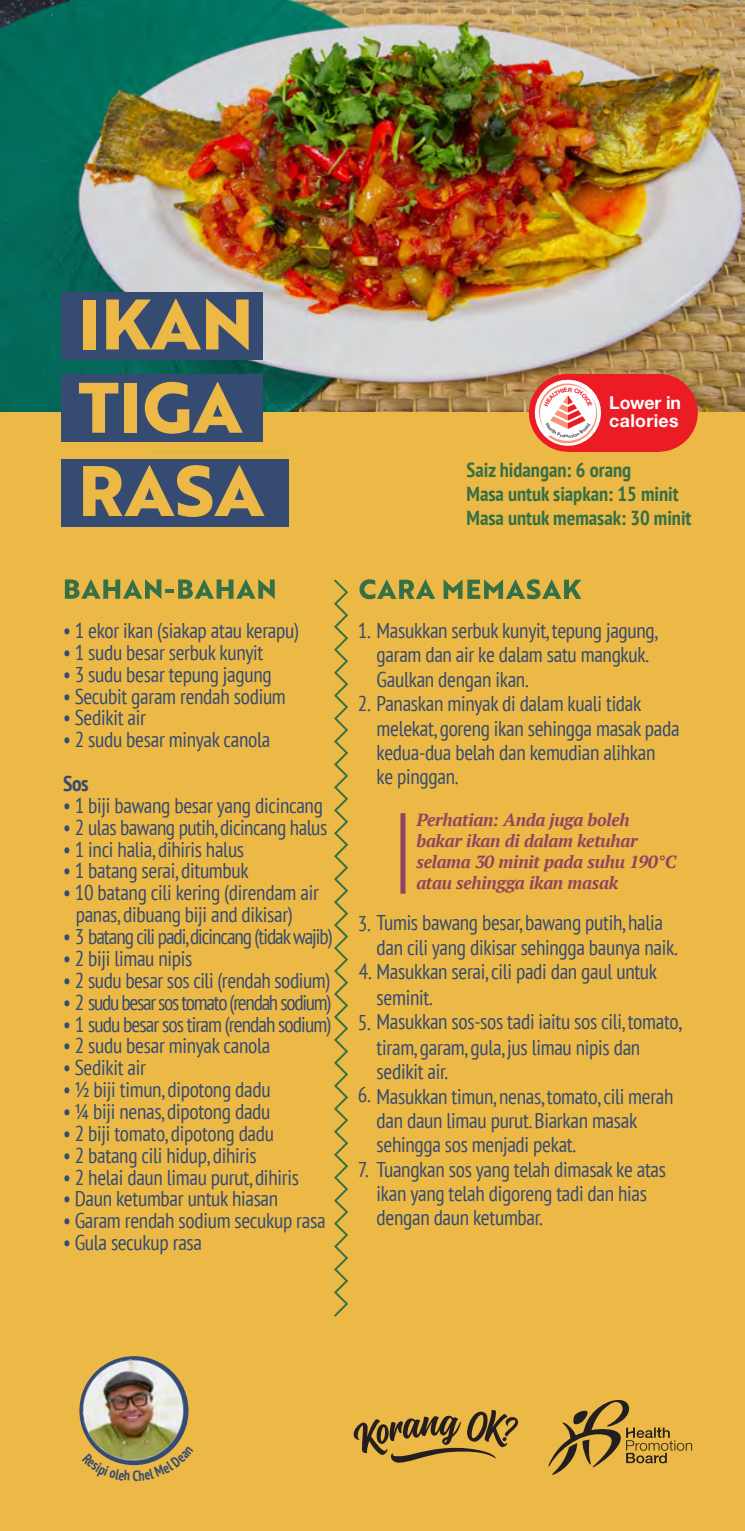
<style>
.page{position:relative;width:745px;height:1531px;background:#fff}
.page>*{position:absolute;margin:0;border:0;box-sizing:border-box;transform-origin:0 0}
.t1{font:condensed 21.25px/24.2px "PT Sans";letter-spacing:-.015em;color:#354b72}
.t2{font:condensed 21.25px "PT Sans";letter-spacing:-.05em;color:#354b72}
.t3{font:condensed 21.25px "PT Sans";letter-spacing:-.06em;color:#354b72}
.t4{font:condensed 21.25px "PT Sans";letter-spacing:-.04em;color:#354b72}
.t5{font:700 condensed 20.25px/24.2px "PT Sans";color:#367046}
.t6{font:700 17.75px/17.2px "Helvetica Neue";letter-spacing:.02em;color:#fff}
.t7{font:italic 700 17.5px/21px "PT Serif";letter-spacing:-.015em;color:#914461}
.s1{font-weight:700}
</style>
<div class="page">
<div style="left:0;top:410px;width:744px;height:1121px;background:#ecb946"></div>
<img style="left:0;top:0;width:744px;height:411px">
<div style="left:400px;top:813px;width:5px;height:81px;background:#914461"></div>
<div style="left:567px;top:374px;width:91px;height:78px;background:#ec1c24"></div>
<div style="left:619px;top:374px;width:78px;height:78px;background:#ec1c24;border-radius:50%"></div>
<svg style="left:353px;top:1410px;width:165px;height:53px"></svg>
<svg style="left:65px;top:579px;width:209px;height:20px"></svg>
<svg style="left:359px;top:579px;width:76px;height:20px"></svg>
<svg style="left:443px;top:579px;width:138px;height:20px"></svg>
<svg style="left:334px;top:579px;width:14px;height:737px"></svg>
<div style="left:62px;top:374px;width:201px;height:67px;background:#354b72"></div>
<div style="left:62px;top:292px;width:201px;height:68px;background:#354b72"></div>
<div style="left:62px;top:459px;width:226px;height:67px;background:#354b72"></div>
<div style="left:83px;top:299px;width:13px;height:50px;background:#ecb946"></div>
<svg style="left:106px;top:299px;width:142px;height:51px"></svg>
<svg style="left:79px;top:383px;width:39px;height:50px"></svg>
<div style="left:124px;top:383px;width:13px;height:50px;background:#ecb946"></div>
<svg style="left:145px;top:382px;width:98px;height:52px"></svg>
<svg style="left:83px;top:465px;width:181px;height:52px"></svg>
<svg style="left:548px;top:1399px;width:143px;height:76px"></svg>
<img style="left:79px;top:1356px;width:110px;height:89px">
<svg style="left:530px;top:375px;width:71px;height:75px"></svg>
<svg style="left:91px;top:1445px;width:85px;height:21px"></svg>
<p class="t6" style="left:609px;top:395px;width:73px">Lower in calories</p>
<p class="t5" style="left:466px;top:457px;width:226px">Saiz hidangan: 6 orang<br>Masa untuk siapkan: 15 minit<br>Masa untuk memasak: 30 minit</p>
<p class="t1" style="left:63px;top:618px;width:237px">• 1 ekor ikan (siakap atau kerapu)</p>
<p class="t1" style="left:63px;top:640px;width:202px">• 1 sudu besar serbuk kunyit</p>
<p class="t1" style="left:63px;top:661px;width:210px">• 3 sudu besar tepung jagung</p>
<p class="t1" style="left:63px;top:683px;width:224px">• Secubit garam rendah sodium</p>
<p class="t1" style="left:63px;top:705px;width:84px">• Sedikit air</p>
<p class="t1" style="left:63px;top:717px;width:209px;line-height:43.8px">• 2 sudu besar minyak canola<br><span class="s1">Sos</span></p>
<p class="t1" style="left:63px;top:793px;width:261px">• 1 biji bawang besar yang dicincang</p>
<p class="t1" style="left:63px;top:814px;width:265px">• 2 ulas bawang putih, dicincang halus</p>
<p class="t1" style="left:63px;top:836px;width:182px">• 1 inci halia, dihiris halus</p>
<p class="t1" style="left:63px;top:858px;width:187px">• 1 batang serai, ditumbuk</p>
<p class="t1" style="left:76px;top:881px;width:244px;line-height:21.8px;text-indent:-13px">• 10 batang cili kering (direndam air panas, dibuang biji and dikisar)</p>
<p class="t2" style="left:63px;top:923px;width:271px">• 3 batang cili padi,dicincang (tidak wajib)</p>
<p class="t1" style="left:63px;top:946px;width:131px">• 2 biji limau nipis</p>
<p class="t1" style="left:63px;top:968px;width:269px">• 2 sudu besar sos cili (rendah sodium)</p>
<p class="t3" style="left:63px;top:988px;width:270px">• 2 sudu besar sos tomato (rendah sodium)</p>
<p class="t4" style="left:63px;top:1010px;width:270px">• 1 sudu besar sos tiram (rendah sodium)</p>
<p class="t1" style="left:63px;top:1033px;width:209px">• 2 sudu besar minyak canola</p>
<p class="t1" style="left:63px;top:1055px;width:84px">• Sedikit air</p>
<p class="t1" style="left:63px;top:1077px;width:209px">• ½ biji timun, dipotong dadu</p>
<p class="t1" style="left:63px;top:1099px;width:209px">• ¼ biji nenas, dipotong dadu</p>
<p class="t1" style="left:63px;top:1121px;width:212px">• 2 biji tomato, dipotong dadu</p>
<p class="t1" style="left:63px;top:1142px;width:195px">• 2 batang cili hidup, dihiris</p>
<p class="t1" style="left:63px;top:1164px;width:237px">• 2 helai daun limau purut, dihiris</p>
<p class="t1" style="left:63px;top:1186px;width:216px">• Daun ketumbar untuk hiasan</p>
<p class="t1" style="left:63px;top:1208px;width:264px">• Garam rendah sodium secukup rasa</p>
<p class="t1" style="left:63px;top:1230px;width:140px">• Gula secukup rasa</p>
<p class="t1" style="left:376px;top:618px;width:283px;text-indent:-19px">1. Masukkan serbuk kunyit, tepung jagung, garam dan air ke dalam satu mangkuk.<br>Gaulkan dengan ikan.</p>
<p class="t1" style="left:376px;top:691px;width:304px;text-indent:-19px">2. Panaskan minyak di dalam kuali tidak melekat, goreng ikan sehingga masak pada kedua-dua belah dan kemudian alihkan<br>ke pinggan.</p>
<p class="t7" style="left:416px;top:809px;width:261px">Perhatian: Anda juga boleh bakar ikan di dalam ketuhar selama 30 minit pada suhu 190°C atau sehingga ikan masak</p>
<p class="t1" style="left:376px;top:910px;width:302px;text-indent:-19px">3. Tumis bawang besar, bawang putih, halia dan cili yang dikisar sehingga baunya naik.</p>
<p class="t1" style="left:376px;top:958px;width:282px;line-height:25.5px;text-indent:-18px">4. Masukkan serai, cili padi dan gaul untuk seminit.</p>
<p class="t1" style="left:376px;top:1009px;width:306px;line-height:25px;text-indent:-19px">5. Masukkan sos-sos tadi iaitu sos cili, tomato, tiram, garam, gula, jus limau nipis dan sedikit air.</p>
<p class="t1" style="left:376px;top:1083px;width:298px;text-indent:-19px">6. Masukkan timun, nenas, tomato, cili merah dan daun limau purut. Biarkan masak sehingga sos menjadi pekat.</p>
<p class="t1" style="left:376px;top:1156px;width:291px;text-indent:-19px">7. Tuangkan sos yang telah dimasak ke atas ikan yang telah digoreng tadi dan hias dengan daun ketumbar.</p>
</div>
